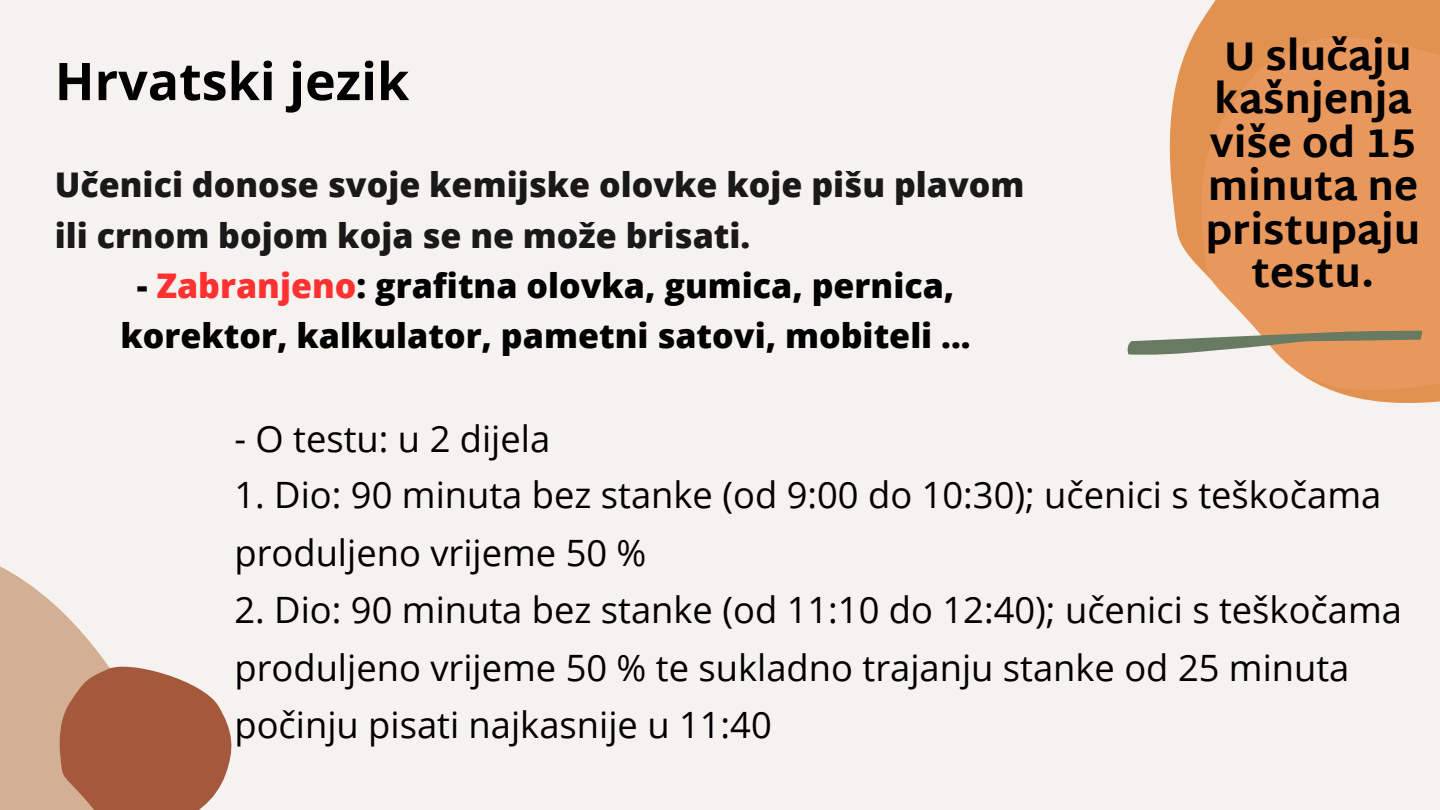
<style>
.page{position:relative;width:1440px;height:810px;background:#f6f2ef}
.page>*{position:absolute;margin:0;border:0;box-sizing:border-box;transform-origin:0 0}
.t1{font:700 52px "Open Sans";color:#000}
.t2{font:800 40px/43.5px "Martel Sans";color:#000;text-align:center}
.t3{font:36.3px/57.6px "Open Sans";color:#000}
.t4{font:800 34px/50.2px "Open Sans";color:#000;text-align:center}
.t5{font:800 34px/50.2px "Open Sans";color:#191919}
.s1{color:#ff3131}
</style>
<div class="page">
<svg style="left:0;top:566px;width:103px;height:244px;fill:#d3b094"></svg>
<svg style="left:1169px;top:0;width:271px;height:258px;fill:#e19251"></svg>
<svg style="left:1191px;top:21px;width:249px;height:382px;fill:#e8985d"></svg>
<svg style="left:55px;top:659px;width:177px;height:151px"></svg>
<svg style="left:1127px;top:330px;width:295px;height:26px"></svg>
<h1 class="t1" style="left:55px;top:45px;width:356px">Hrvatski jezik</h1>
<p class="t5" style="left:55px;top:159px;width:971px">Učenici donose svoje kemijske olovke koje pišu plavom ili crnom bojom koja se ne može brisati.</p>
<p class="t4" style="left:120px;top:260px;width:852px">- <span class="s1">Zabranjeno</span>: grafitna olovka, gumica, pernica, korektor, kalkulator, pametni satovi, mobiteli ...</p>
<p class="t2" style="left:1205px;top:34px;width:217px">U slučaju kašnjenja više od 15 minuta ne pristupaju testu.</p>
<p class="t3" style="left:234px;top:409px;width:317px">- O testu: u 2 dijela</p>
<p class="t3" style="left:234px;top:465px;width:1148px">1. Dio: 90 minuta bez stanke (od 9:00 do 10:30); učenici s teškočama produljeno vrijeme 50 %</p>
<p class="t3" style="left:234px;top:580px;width:1169px">2. Dio: 90 minuta bez stanke (od 11:10 do 12:40); učenici s teškočama produljeno vrijeme 50 % te sukladno trajanju stanke od 25 minuta počinju pisati najkasnije u 11:40</p>
</div>
